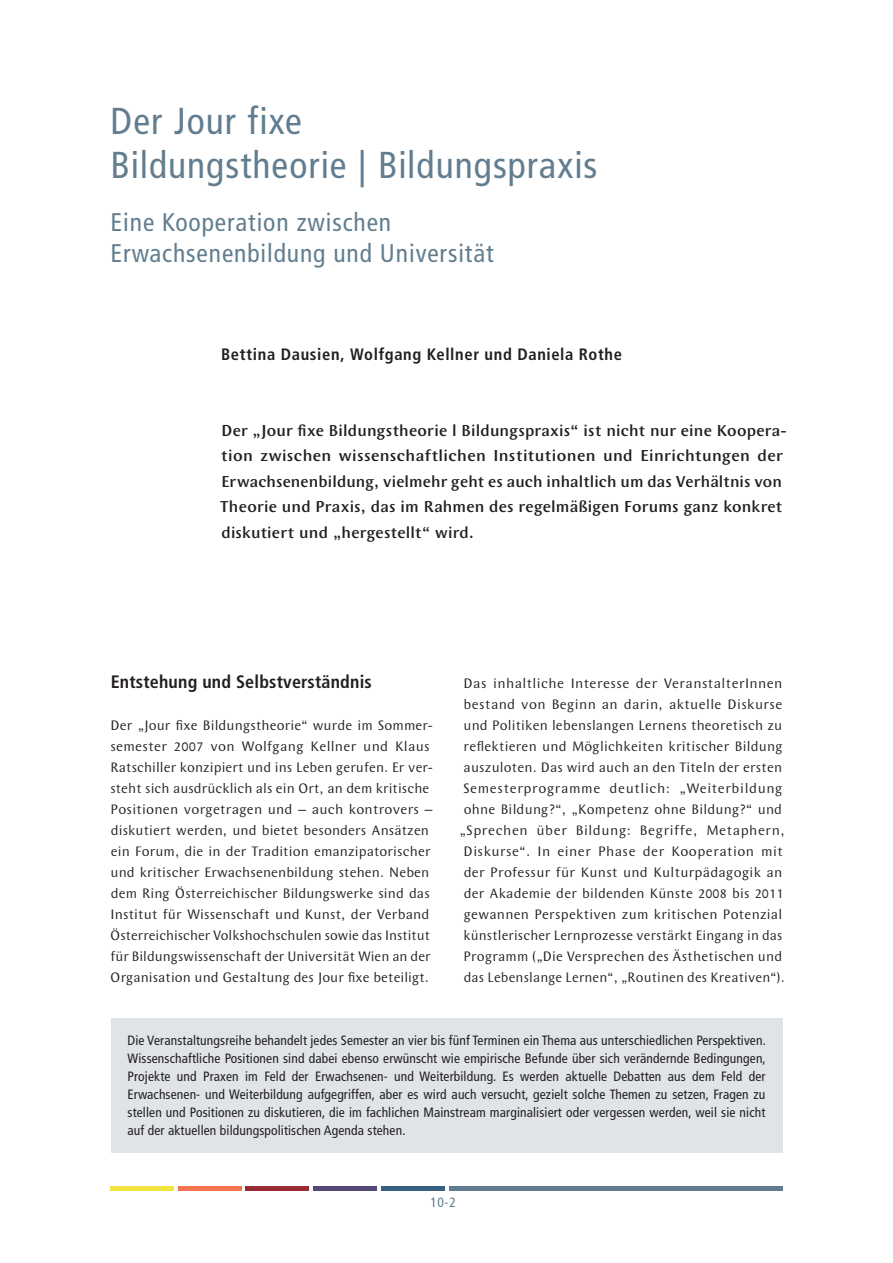
<style>
.page{position:relative;width:893px;height:1263px;background:#fff}
.page>*{position:absolute;margin:0;border:0;box-sizing:border-box;transform-origin:0 0}
.t1{font:condensed 37.5px/43.5px "Frutiger LT Std";letter-spacing:.025em;color:#617d8f}
.t2{font:condensed 25.5px/31.5px "Frutiger LT Std";letter-spacing:.035em;color:#617d8f}
.t3{font:700 condensed 18px "Frutiger LT Std";letter-spacing:.01em;color:#231f20}
.t4{font:500 16.5px/25.5px "Wunderlich";letter-spacing:.01em;color:#231f20}
.t5{font:700 condensed 16.5px "Frutiger LT Std";letter-spacing:.04em;color:#231f20}
.t6{font:14.25px/21px "Wunderlich";letter-spacing:.015em;color:#231f20}
.t7{font:condensed 13.5px/18px "Frutiger LT Std";letter-spacing:.01em;color:#231f20;text-align:justify}
.t8{font:condensed 13.5px "Frutiger LT Std";color:#617d8f}
</style>
<div class="page">
<div style="left:111px;top:1186px;width:63px;height:5px;background:#f0e53d"></div>
<div style="left:178px;top:1186px;width:64px;height:5px;background:#f3744f"></div>
<div style="left:246px;top:1186px;width:63px;height:5px;background:#972a36"></div>
<div style="left:313px;top:1186px;width:64px;height:5px;background:#544979"></div>
<div style="left:381px;top:1186px;width:63px;height:5px;background:#366080"></div>
<div style="left:449px;top:1186px;width:333px;height:5px;background:#617d8f"></div>
<div style="left:111px;top:1018px;width:671px;height:134px;background:#e0e4e8"></div>
<h1 class="t1" style="left:111px;top:100px;width:488px">Der Jour fixe<br>Bildungstheorie | Bildungspraxis</h1>
<h2 class="t2" style="left:111px;top:206px;width:385px">Eine Kooperation zwischen<br>Erwachsenenbildung und Universität</h2>
<p class="t5" style="left:221px;top:344px;width:402px">Bettina Dausien, Wolfgang Kellner und Daniela Rothe</p>
<p class="t4" style="left:220px;top:418px;width:567px">Der „Jour fixe Bildungstheorie l Bildungspraxis“ ist nicht nur eine Koopera&shy;tion zwischen wissenschaftlichen Institutionen und Einrichtungen der Erwachsenenbildung, vielmehr geht es auch inhaltlich um das Verhältnis von Theorie und Praxis, das im Rahmen des regelmäßigen Forums ganz konkret diskutiert und „hergestellt“ wird.</p>
<p class="t3" style="left:111px;top:671px;width:263px">Entstehung und Selbstverständnis</p>
<p class="t6" style="left:110px;top:715px;width:324px">Der „Jour fixe Bildungstheorie“ wurde im Sommer&shy;semester 2007 von Wolfgang Kellner und Klaus Ratschiller konzipiert und ins Leben gerufen. Er ver&shy;steht sich ausdrücklich als ein Ort, an dem kritische Positionen vorgetragen und – auch kontrovers – diskutiert werden, und bietet besonders Ansätzen ein Forum, die in der Tradition emanzipatorischer und kritischer Erwachsenenbildung stehen. Neben dem Ring Österreichischer Bildungswerke sind das Institut für Wissenschaft und Kunst, der Verband Österreichischer Volkshochschulen sowie das Institut für Bildungswissenschaft der Universität Wien an der Organisation und Gestaltung des Jour fixe beteiligt.</p>
<p class="t6" style="left:459px;top:673px;width:327px;text-align:center">Das inhaltliche Interesse der VeranstalterInnen bestand von Beginn an darin, aktuelle Diskurse und Politiken lebenslangen Lernens theoretisch zu reflektieren und Möglichkeiten kritischer Bildung auszuloten. Das wird auch an den Titeln der ersten Semesterprogramme deutlich: „Weiterbildung ohne Bildung?“, „Kompetenz ohne Bildung?“ und „Sprechen über Bildung: Begriffe, Metaphern, Diskurse“. In einer Phase der Kooperation mit der Professur für Kunst und Kulturpädagogik an der Akademie der bildenden Künste 2008 bis 2011 gewannen Perspektiven zum kritischen Potenzial künstlerischer Lernprozesse verstärkt Eingang in das Programm („Die Versprechen des Ästhetischen und das Lebenslange Lernen“, „Routinen des Kreativen“).</p>
<p class="t7" style="left:128px;top:1032px;width:640px">Die Veranstaltungsreihe behandelt jedes Semester an vier bis fünf Terminen ein Thema aus unterschiedlichen Perspektiven.<br>Wissenschaftliche Positionen sind dabei ebenso erwünscht wie empirische Befunde über sich verändernde Bedingungen, Projekte und Praxen im Feld der Erwachsenen- und Weiterbildung. Es werden aktuelle Debatten aus dem Feld der Erwachsenen- und Weiterbildung aufgegriffen, aber es wird auch versucht, gezielt solche Themen zu setzen, Fragen zu stellen und Positionen zu diskutieren, die im fachlichen Mainstream marginalisiert oder vergessen werden, weil sie nicht auf der aktuellen bildungspolitischen Agenda stehen.</p>
<p class="t8" style="left:430px;top:1195px;width:27px">10-2</p>
</div>
